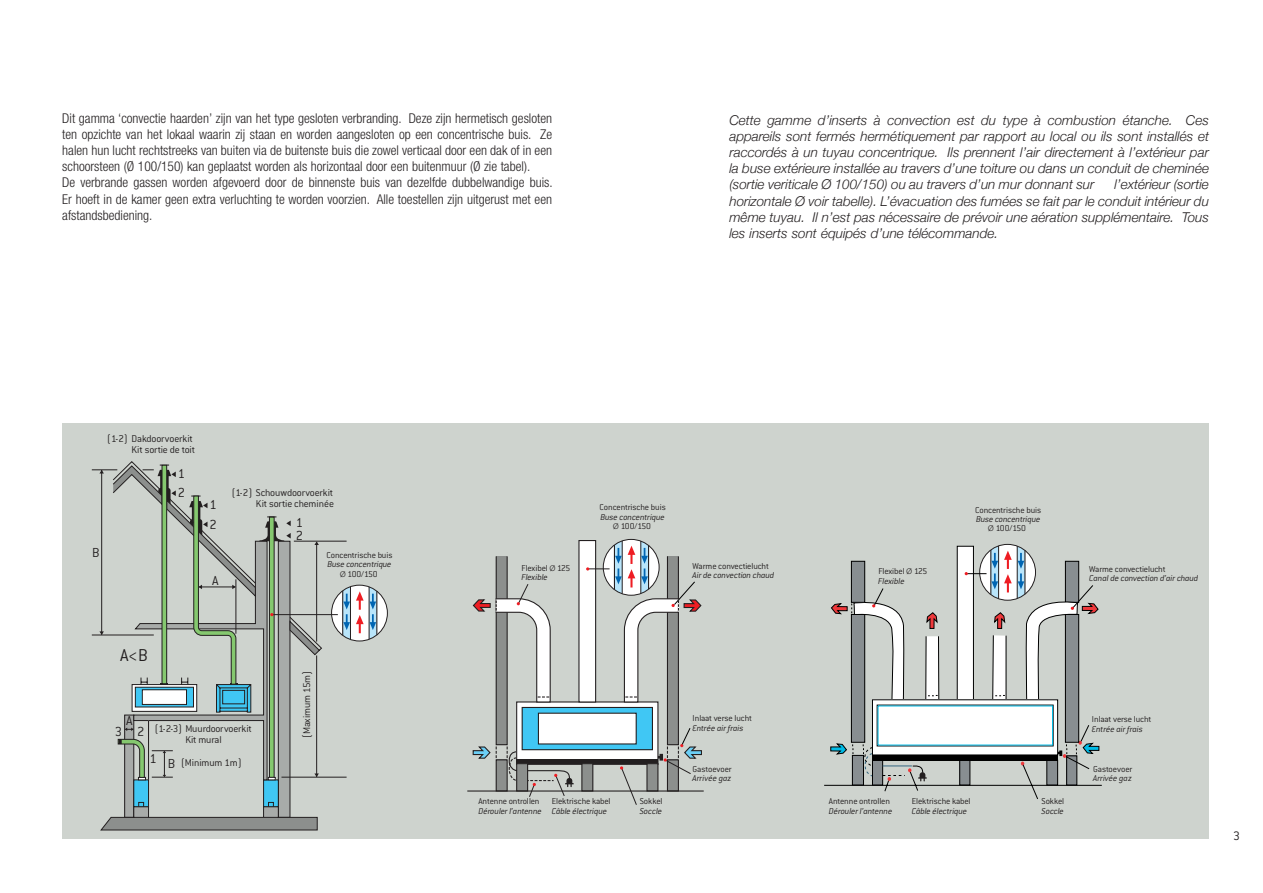
<style>
.page{position:relative;width:1263px;height:893px;background:#fff}
.page>*{position:absolute;margin:0;border:0;box-sizing:border-box;transform-origin:0 0}
.t1{font:300 18.9px "Conduit ITC";color:#231f20}
.t2{font:300 14.4px/19.4px "Conduit ITC";color:#231f20}
.t3{font:italic 300 13.5px/16.2px "Helvetica Neue";color:#231f20;text-align:justify}
.t4{font:300 condensed 13.5px/16.2px "Helvetica Neue";color:#231f20}
.t5{font:300 13.5px "Conduit ITC";color:#231f20}
.t6{font:300 10.95px/10.9px "Conduit ITC";letter-spacing:-.01em;color:#231f20;text-align:right}
.t7{font:300 9.45px/9.4px "Conduit ITC";letter-spacing:-.015em;color:#231f20}
.t8{font:italic 300 9.45px/9.4px "Conduit ITC";letter-spacing:-.015em;color:#231f20;text-align:center}
.s1{font-family:"Myriad Pro";font-style:normal;font-size:11.55px}
.s2{font-style:normal}
.s3{font-family:"Myriad Pro";font-size:11.55px}
.s4{font-style:italic}
</style>
<div class="page">
<div style="left:62px;top:423px;width:1147px;height:416px;background:#ced3ce"></div>
<hr style="left:467px;top:790px;width:237px;height:2px;background:#231f20">
<div style="left:125px;top:715px;width:9px;height:102px;background:#a8aba9"></div>
<div style="left:124px;top:715px;width:10px;height:103px;border:1px solid #231f20"></div>
<div style="left:278px;top:541px;width:12px;height:276px;background:#a8aba9"></div>
<svg style="left:100px;top:817px;width:218px;height:14px;background:#828482"></svg>
<div style="left:264px;top:807px;width:14px;height:10px;background:#a8aba9"></div>
<div style="left:263px;top:806px;width:16px;height:12px;border:1px solid #231f20"></div>
<div style="left:264px;top:780px;width:14px;height:27px;background:#40c7f4"></div>
<div style="left:263px;top:780px;width:16px;height:27px;border:1px solid #231f20"></div>
<svg style="left:268px;top:802px;width:6px;height:5px"></svg>
<div style="left:134px;top:807px;width:15px;height:10px;background:#a8aba9"></div>
<div style="left:133px;top:806px;width:16px;height:12px;border:1px solid #231f20"></div>
<div style="left:134px;top:780px;width:15px;height:27px;background:#40c7f4"></div>
<div style="left:133px;top:780px;width:16px;height:27px;border:1px solid #231f20"></div>
<svg style="left:138px;top:802px;width:6px;height:5px"></svg>
<hr style="left:294px;top:541px;width:53px;height:1px;background:#231f20">
<hr style="left:281px;top:777px;width:66px;height:1px;background:#231f20">
<div style="left:332px;top:585px;width:55px;height:56px;background:#fff;border-radius:50%"></div>
<hr style="left:342px;top:591px;width:1px;height:44px;background:#231f20">
<hr style="left:350px;top:587px;width:1px;height:52px;background:#231f20">
<div style="left:331px;top:585px;width:57px;height:56px;border:1px solid #231f20;border-radius:50%"></div>
<svg style="left:343px;top:587px;width:7px;height:52px"></svg>
<svg style="left:356px;top:587px;width:21px;height:52px"></svg>
<hr style="left:272px;top:614px;width:66px;height:1px;background:#231f20">
<svg style="left:472px;top:541px;width:207px;height:264px"></svg>
<svg style="left:673px;top:581px;width:429px;height:219px"></svg>
<svg style="left:830px;top:546px;width:270px;height:235px"></svg>
<svg style="left:92px;top:461px;width:230px;height:319px"></svg>
<p class="t4" style="left:62px;top:110px;width:492px">Dit gamma ‘convectie haarden’ zijn van het type gesloten verbranding. Deze zijn hermetisch gesloten ten opzichte van het lokaal waarin zij staan en worden aangesloten op een concentrische buis. Ze halen hun lucht rechtstreeks van buiten via de buitenste buis die zowel verticaal door een dak of in een schoorsteen (Ø 100/150) kan geplaatst worden als horizontaal door een buitenmuur (Ø zie tabel).<br>De verbrande gassen worden afgevoerd door de binnenste buis van dezelfde dubbelwandige buis.<br>Er hoeft in de kamer geen extra verluchting te worden voorzien. Alle toestellen zijn uitgerust met een afstandsbediening.</p>
<p class="t3" style="left:729px;top:112px;width:481px">Cette gamme d’inserts à convection est du type à combustion étanche. Ces appareils sont fermés hermétiquement par rapport au local ou ils sont installés et raccordés à un tuyau concentrique. Ils prennent l’air directement à l’extérieur par la buse extérieure installée au travers d’une toiture ou dans un conduit de cheminée (sortie veriticale Ø 100/150) ou au travers d’un mur donnant sur</p>
<p class="t3" style="left:729px;top:176px;width:481px;text-indent:385px">l’extérieur (sortie horizontale Ø voir tabelle). L’évacuation des fumées se fait par le conduit intérieur du même tuyau. Il n’est pas nécessaire de prévoir une aération supplémentaire. Tous les inserts sont équipés d’une télécommande.</p>
<p class="t6" style="left:107px;top:433px;width:89px">(1-2) Dakdoorvoerkit<br>Kit sortie de toit</p>
<p class="t2" style="left:178px;top:464px;width:9px">1<br>2</p>
<p class="t2" style="left:92px;top:543px;width:9px">B</p>
<p class="t2" style="left:210px;top:495px;width:9px">1<br>2</p>
<p class="t2" style="left:212px;top:571px;width:8px">A</p>
<p class="t6" style="left:232px;top:487px;width:104px">(1-2) Schouwdoorvoerkit<br>Kit sortie cheminée</p>
<p class="t2" style="left:296px;top:516px;width:9px;line-height:12.9px">1<br>2</p>
<p class="t7" style="left:326px;top:550px;width:68px">Concentrische buis</p>
<p class="t8" style="left:327px;top:560px;width:66px">Buse concentrique <span class="s1">ø</span> <span class="s2">100/150</span></p>
<h1 class="t1" style="left:120px;top:645px;width:29px">A&lt;B</h1>
<p class="t2" style="left:126px;top:711px;width:8px">A</p>
<p class="t6" style="left:155px;top:723px;width:99px;text-align:center">(1-2-3) Muurdoorvoerkit<br>Kit mural</p>
<p class="t6" style="left:181px;top:757px;width:62px">(Minimum 1m)</p>
<p class="t2" style="left:115px;top:722px;width:9px">3</p>
<p class="t2" style="left:137px;top:722px;width:9px">2</p>
<p class="t2" style="left:150px;top:749px;width:9px">1</p>
<p class="t2" style="left:168px;top:753px;width:9px">B</p>
<p class="t6" style="left:301px;top:738px;width:69px;rotate:-90deg">(Maximum 15m)</p>
<p class="t7" style="left:600px;top:502px;width:68px">Concentrische buis</p>
<p class="t8" style="left:600px;top:512px;width:66px">Buse concentrique <span class="s1">ø</span> <span class="s2">100/150</span></p>
<p class="t7" style="left:975px;top:505px;width:68px">Concentrische buis</p>
<p class="t8" style="left:976px;top:514px;width:66px">Buse concentrique <span class="s1">ø</span> <span class="s2">100/150</span></p>
<p class="t7" style="left:521px;top:563px;width:50px">Flexibel <span class="s3">ø</span> 125<br><span class="s4">Flexible</span></p>
<p class="t7" style="left:693px;top:561px;width:78px">Warme convectielucht</p>
<p class="t8" style="left:693px;top:570px;width:83px">Air de convection chaud</p>
<p class="t7" style="left:878px;top:567px;width:50px">Flexibel <span class="s3">ø</span> 125<br><span class="s4">Flexible</span></p>
<p class="t7" style="left:1089px;top:564px;width:78px">Warme convectielucht</p>
<p class="t8" style="left:1089px;top:573px;width:111px">Canal de convection d’air chaud</p>
<p class="t7" style="left:693px;top:714px;width:61px">Inlaat verse lucht</p>
<p class="t8" style="left:693px;top:723px;width:53px">Entrée air frais</p>
<p class="t7" style="left:1092px;top:715px;width:61px">Inlaat verse lucht</p>
<p class="t8" style="left:1092px;top:724px;width:53px">Entrée air frais</p>
<p class="t7" style="left:693px;top:764px;width:41px">Gastoevoer</p>
<p class="t8" style="left:693px;top:774px;width:40px">Arrivée gaz</p>
<p class="t7" style="left:1093px;top:764px;width:41px">Gastoevoer</p>
<p class="t8" style="left:1093px;top:774px;width:40px">Arrivée gaz</p>
<p class="t7" style="left:478px;top:796px;width:63px">Antenne ontrollen</p>
<p class="t8" style="left:478px;top:806px;width:65px">Dérouler l’antenne</p>
<p class="t7" style="left:552px;top:796px;width:60px">Elektrische kabel</p>
<p class="t8" style="left:552px;top:806px;width:57px">Câble électrique</p>
<p class="t7" style="left:640px;top:796px;width:24px">Sokkel</p>
<p class="t8" style="left:640px;top:806px;width:24px">Soccle</p>
<p class="t7" style="left:829px;top:796px;width:63px">Antenne ontrollen</p>
<p class="t8" style="left:829px;top:806px;width:65px">Dérouler l’antenne</p>
<p class="t7" style="left:912px;top:796px;width:60px">Elektrische kabel</p>
<p class="t8" style="left:912px;top:806px;width:57px">Câble électrique</p>
<p class="t7" style="left:1041px;top:796px;width:24px">Sokkel</p>
<p class="t8" style="left:1041px;top:806px;width:24px">Soccle</p>
<p class="t5" style="left:1233px;top:829px;width:8px">3</p>
</div>
